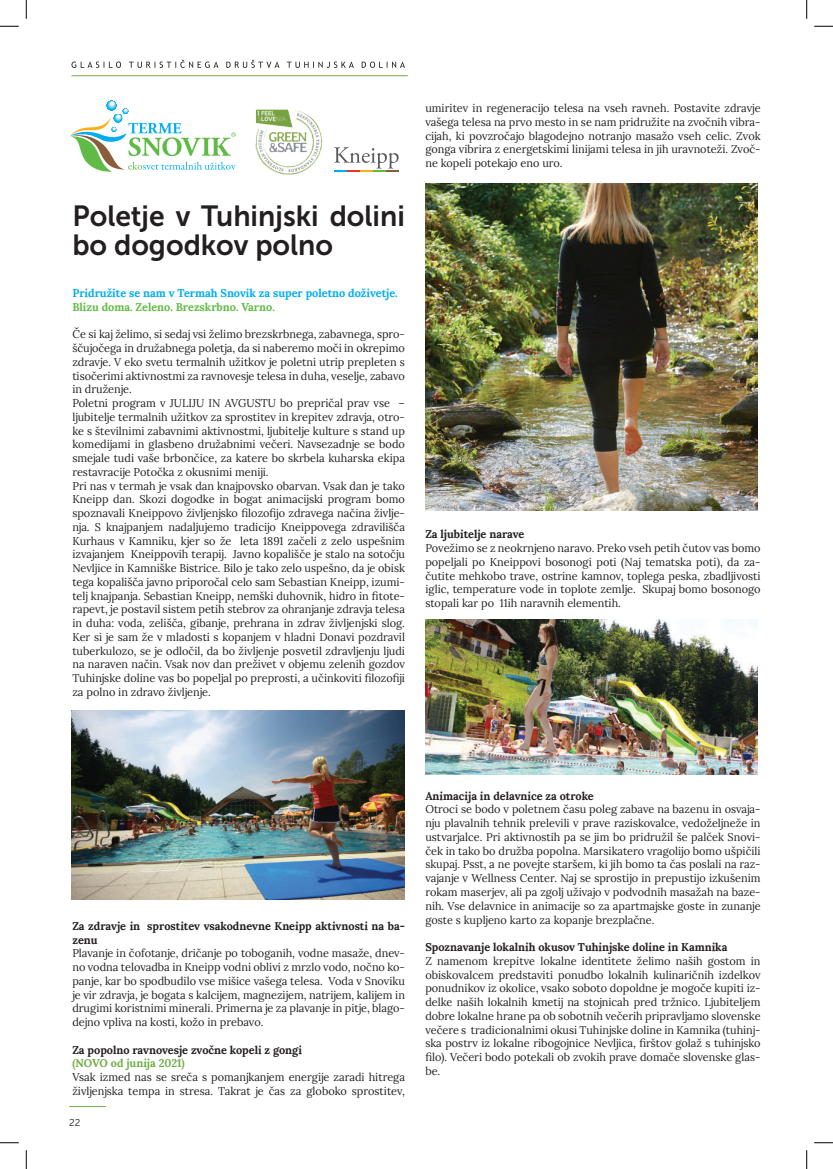
<style>
.page{position:relative;width:833px;height:1169px;background:#fff}
.page>*{position:absolute;margin:0;border:0;box-sizing:border-box;transform-origin:0 0}
.t1{font:29px/29px "Museo Sans 700";color:#231f20}
.t2{font:11.25px/13.8px "Lora";color:#231f20;text-align:justify}
.t3{font:700 11.25px/13.8px "Lora";color:#231f20}
.t4{font:700 11.25px "Lora";color:#00aeef}
.t5{font:700 11.25px "Lora";color:#60bb46}
.t6{font:700 11.25px "Lora";color:#70ad45}
.t7{font:10px "Museo Sans 300";color:#231f20}
</style>
<div class="page">
<hr style="left:69px;top:1106px;width:37px;height:1px;background:#70ad45">
<svg style="left:71px;top:60px;width:333px;height:8px"></svg>
<hr style="left:71px;top:75px;width:336px;height:1px;background:#70ad45">
<img style="left:255px;top:109px;width:68px;height:66px">
<svg style="left:70px;top:101px;width:165px;height:71px"></svg>
<svg style="left:334px;top:147px;width:64px;height:25px"></svg>
<img style="left:71px;top:710px;width:333px;height:189px">
<img style="left:425px;top:183px;width:332px;height:328px">
<img style="left:425px;top:619px;width:332px;height:155px">
<svg style="left:0;top:25px;width:19px;height:2px"></svg>
<svg style="left:814px;top:25px;width:18px;height:2px"></svg>
<svg style="left:0;top:1142px;width:19px;height:1px"></svg>
<svg style="left:814px;top:1142px;width:18px;height:1px"></svg>
<svg style="left:25px;top:0;width:2px;height:19px"></svg>
<svg style="left:25px;top:1150px;width:2px;height:19px"></svg>
<svg style="left:806px;top:0;width:1px;height:19px"></svg>
<svg style="left:806px;top:1150px;width:1px;height:19px"></svg>
<h1 class="t1" style="left:72px;top:202px;width:334px">Poletje v Tuhinjski dolini bo dogodkov polno</h1>
<p class="t4" style="left:72px;top:283px;width:327px">Pridružite se nam v Termah Snovik za super poletno doživetje.</p>
<p class="t5" style="left:72px;top:297px;width:204px">Blizu doma. Zeleno. Brezskrbno. Varno.</p>
<p class="t2" style="left:72px;top:327px;width:334px;text-align:left">Če si kaj želimo, si sedaj vsi želimo brezskrbnega, zabavnega, spro&shy;ščujočega in družabnega poletja, da si naberemo moči in okrepimo zdravje. V eko svetu termalnih užitkov je poletni utrip prepleten s tisočerimi aktivnostmi za ravnovesje telesa in duha, veselje, zabavo in druženje.<br>Poletni program v JULIJU IN AVGUSTU bo prepričal prav vse – ljubitelje termalnih užitkov za sprostitev in krepitev zdravja, otro&shy;ke s številnimi zabavnimi aktivnostmi, ljubitelje kulture s stand up komedijami in glasbeno družabnimi večeri. Navsezadnje se bodo smejale tudi vaše brbončice, za katere bo skrbela kuharska ekipa restavracije Potočka z okusnimi meniji.<br>Pri nas v termah je vsak dan knajpovsko obarvan. Vsak dan je tako Kneipp dan. Skozi dogodke in bogat animacijski program bomo spoznavali Kneippovo življenjsko filozofijo zdravega načina življe&shy;nja. S knajpanjem nadaljujemo tradicijo Kneippovega zdravilišča Kurhaus v Kamniku, kjer so že leta 1891 začeli z zelo uspešnim izvajanjem Kneippovih terapij. Javno kopališče je stalo na sotočju Nevljice in Kamniške Bistrice. Bilo je tako zelo uspešno, da je obisk tega kopališča javno priporočal celo sam Sebastian Kneipp, izumi&shy;telj knajpanja. Sebastian Kneipp, nemški duhovnik, hidro in fitote&shy;rapevt, je postavil sistem petih stebrov za ohranjanje zdravja telesa in duha: voda, zelišča, gibanje, prehrana in zdrav življenjski slog.<br>Ker si je sam že v mladosti s kopanjem v hladni Donavi pozdravil tuberkulozo, se je odločil, da bo življenje posvetil zdravljenju ljudi na naraven način. Vsak nov dan preživet v objemu zelenih gozdov Tuhinjske doline vas bo popeljal po preprosti, a učinkoviti filozofiji za polno in zdravo življenje.</p>
<p class="t2" style="left:425px;top:100px;width:336px">umiritev in regeneracijo telesa na vseh ravneh. Postavite zdravje vašega telesa na prvo mesto in se nam pridružite na zvočnih vibra&shy;cijah, ki povzročajo blagodejno notranjo masažo vseh celic. Zvok gonga vibrira z energetskimi linijami telesa in jih uravnoteži. Zvoč&shy;ne kopeli potekajo eno uro.</p>
<p class="t3" style="left:425px;top:526px;width:100px">Za ljubitelje narave</p>
<p class="t2" style="left:425px;top:540px;width:336px">Povežimo se z neokrnjeno naravo. Preko vseh petih čutov vas bomo popeljali po Kneippovi bosonogi poti (Naj tematska poti), da za&shy;čutite mehkobo trave, ostrine kamnov, toplega peska, zbadljivosti iglic, temperature vode in toplote zemlje. Skupaj bomo bosonogo stopali kar po 11ih naravnih elementih.</p>
<p class="t3" style="left:72px;top:917px;width:334px">Za zdravje in sprostitev vsakodnevne Kneipp aktivnosti na ba&shy;zenu</p>
<p class="t2" style="left:72px;top:945px;width:334px">Plavanje in čofotanje, dričanje po toboganih, vodne masaže, dnev&shy;no vodna telovadba in Kneipp vodni oblivi z mrzlo vodo, nočno ko&shy;panje, kar bo spodbudilo vse mišice vašega telesa. Voda v Snoviku je vir zdravja, je bogata s kalcijem, magnezijem, natrijem, kalijem in drugimi koristnimi minerali. Primerna je za plavanje in pitje, blago&shy;dejno vpliva na kosti, kožo in prebavo.</p>
<p class="t3" style="left:72px;top:1041px;width:231px">Za popolno ravnovesje zvočne kopeli z gongi</p>
<p class="t6" style="left:72px;top:1053px;width:114px">(NOVO od junija 2021)</p>
<p class="t2" style="left:72px;top:1069px;width:334px">Vsak izmed nas se sreča s pomanjkanjem energije zaradi hitrega življenjska tempa in stresa. Takrat je čas za globoko sprostitev,</p>
<p class="t7" style="left:69px;top:1117px;width:13px">22</p>
<p class="t3" style="left:425px;top:787px;width:170px">Animacija in delavnice za otroke</p>
<p class="t2" style="left:425px;top:802px;width:336px">Otroci se bodo v poletnem času poleg zabave na bazenu in osvaja&shy;nju plavalnih tehnik prelevili v prave raziskovalce, vedoželjneže in ustvarjalce. Pri aktivnostih pa se jim bo pridružil še palček Snovi&shy;ček in tako bo družba popolna. Marsikatero vragolijo bomo ušpičili skupaj. Psst, a ne povejte staršem, ki jih bomo ta čas poslali na raz&shy;vajanje v Wellness Center. Naj se sprostijo in prepustijo izkušenim rokam maserjev, ali pa zgolj uživajo v podvodnih masažah na baze&shy;nih. Vse delavnice in animacije so za apartmajske goste in zunanje goste s kupljeno karto za kopanje brezplačne.</p>
<p class="t3" style="left:425px;top:939px;width:303px">Spoznavanje lokalnih okusov Tuhinjske doline in Kamnika</p>
<p class="t2" style="left:425px;top:953px;width:336px">Z namenom krepitve lokalne identitete želimo naših gostom in obiskovalcem predstaviti ponudbo lokalnih kulinaričnih izdelkov ponudnikov iz okolice, vsako soboto dopoldne je mogoče kupiti iz&shy;delke naših lokalnih kmetij na stojnicah pred tržnico. Ljubiteljem dobre lokalne hrane pa ob sobotnih večerih pripravljamo slovenske večere s tradicionalnimi okusi Tuhinjske doline in Kamnika (tuhinj&shy;ska postrv iz lokalne ribogojnice Nevljica, firštov golaž s tuhinjsko filo). Večeri bodo potekali ob zvokih prave domače slovenske glas&shy;be.</p>
</div>
